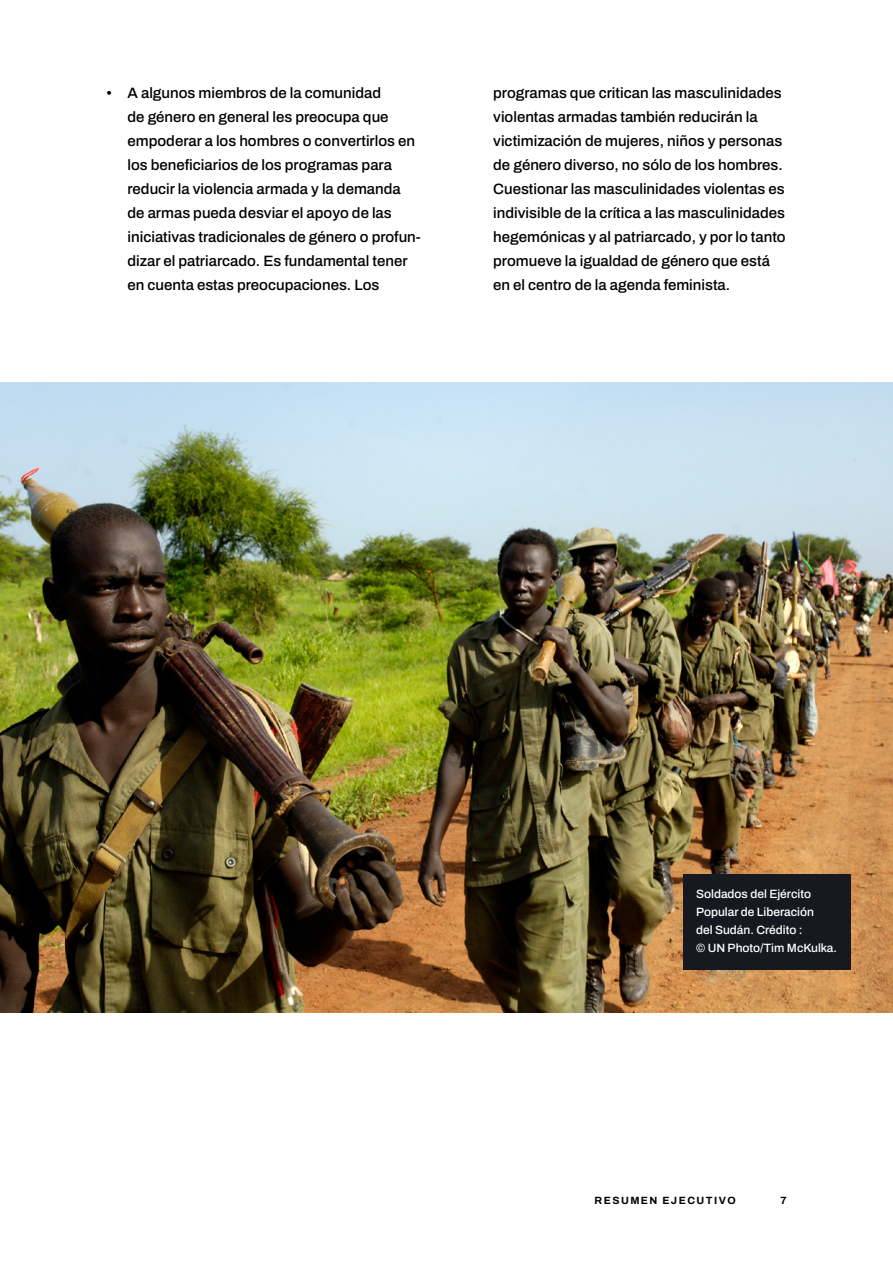
<style>
.page{position:relative;width:893px;height:1263px;background:#fff}
.page>*{position:absolute;margin:0;border:0;box-sizing:border-box;transform-origin:0 0}
.t1{font:600 15px/24px "Archivo";color:#000}
.t2{font:600 12px/18px "Archivo";color:#fff}
.t3{font:700 10.5px "Archivo";letter-spacing:.14em;color:#000}
</style>
<div class="page">
<img style="left:0;top:383px;width:893px;height:629px">
<div style="left:683px;top:874px;width:167px;height:95px;background:#161a20"></div>
<p class="t1" style="left:128px;top:81px;width:295px;text-indent:-21px">• A algunos miembros de la comunidad<br>de género en general les preocupa que empoderar a los hombres o convertirlos en los beneficiarios de los programas para reducir la violencia armada y la demanda de armas pueda desviar el apoyo de las iniciativas tradicionales de género o profun&shy;dizar el patriarcado. Es fundamental tener en cuenta estas preocupaciones. Los</p>
<p class="t1" style="left:493px;top:81px;width:294px">programas que critican las masculinidades violentas armadas también reducirán la victimización de mujeres, niños y personas de género diverso, no sólo de los hombres.<br>Cuestionar las masculinidades violentas es indivisible de la crítica a las masculinidades hegemónicas y al patriarcado, y por lo tanto promueve la igualdad de género que está en el centro de la agenda feminista.</p>
<p class="t2" style="left:696px;top:884px;width:142px">Soldados del Ejército<br>Popular de Liberación<br>del Sudán. Crédito :<br>© UN Photo/Tim McKulka.</p>
<p class="t3" style="left:595px;top:1192px;width:142px">RESUMEN EJECUTIVO</p>
<p class="t3" style="left:780px;top:1192px;width:8px">7</p>
</div>
